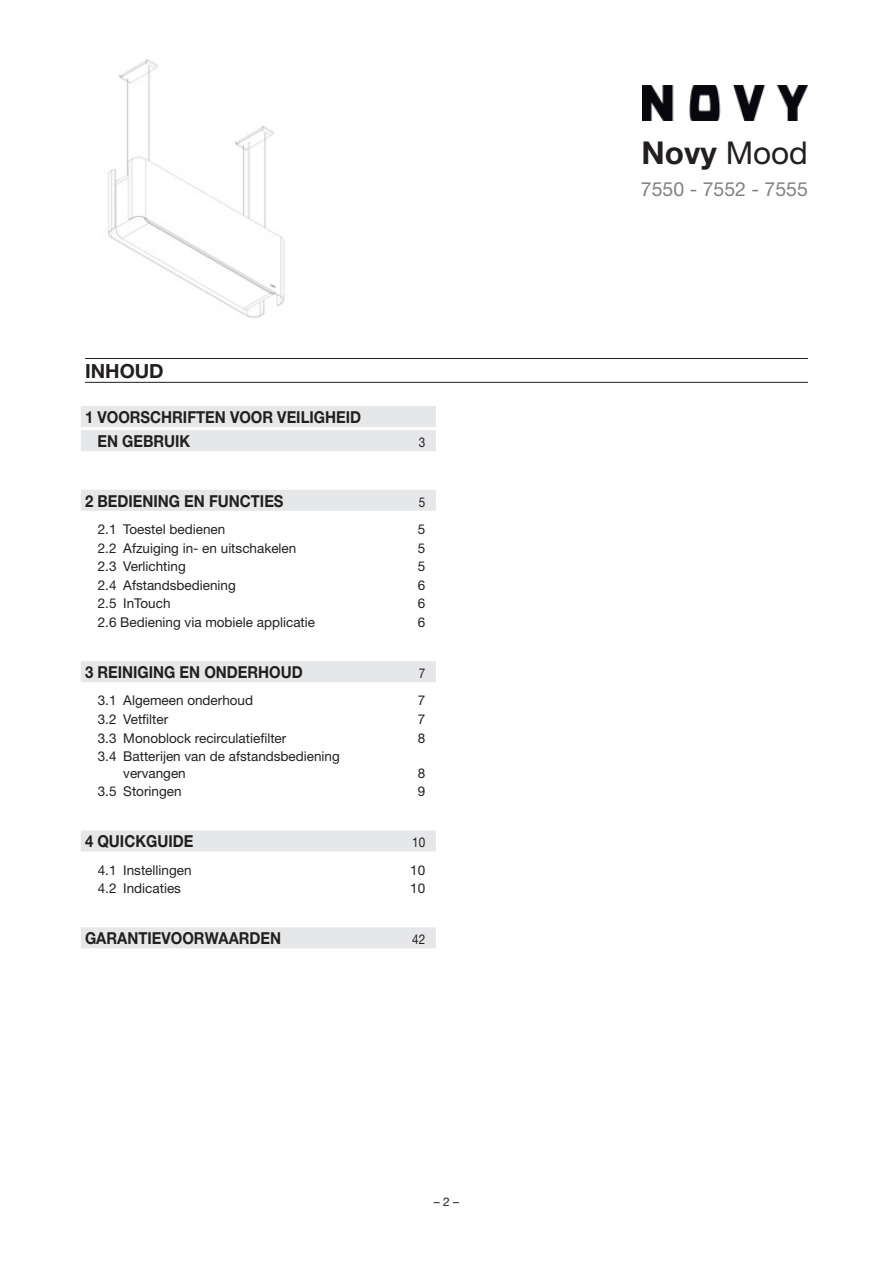
<style>
.page{position:relative;width:893px;height:1263px;background:#fff}
.page>*{position:absolute;margin:0;border:0;box-sizing:border-box;transform-origin:0 0}
.t1{font:700 31.5px "Helvetica Neue LT Std";color:#231f20}
.t2{font:19.5px "Helvetica Neue LT Std";color:#808285}
.t3{font:700 19.5px "Helvetica Neue LT Std";color:#231f20}
.t4{font:700 16.5px/24px "Helvetica Neue LT Std";color:#231f20;scale:.9 1}
.t5{font:13.5px/16.5px "Helvetica Neue LT Std";color:#231f20}
.t6{font:13.5px "Helvetica Neue LT Std";color:#231f20;scale:.87 1}
.t7{font:12px "Helvetica Neue LT Std";color:#231f20}
.s1{font-weight:400}
</style>
<div class="page">
<hr style="left:85px;top:358px;width:723px;height:1px;background:#231f20">
<hr style="left:85px;top:382px;width:723px;height:1px;background:#231f20">
<div style="left:81px;top:406px;width:355px;height:21px;background:#e6e7e9"></div>
<div style="left:81px;top:430px;width:355px;height:21px;background:#e6e7e9"></div>
<div style="left:81px;top:490px;width:355px;height:21px;background:#e6e7e9"></div>
<div style="left:81px;top:661px;width:355px;height:21px;background:#e6e7e9"></div>
<div style="left:81px;top:830px;width:355px;height:21px;background:#e6e7e9"></div>
<div style="left:81px;top:927px;width:355px;height:21px;background:#e6e7e9"></div>
<img style="left:642px;top:86px;width:166px;height:34px">
<img style="left:108px;top:59px;width:177px;height:259px">
<h2 class="t3" style="left:85px;top:359px;width:80px">INHOUD</h2>
<p class="t4" style="left:97px;top:405px;width:295px;text-indent:-12px">1 VOORSCHRIFTEN VOOR VEILIGHEID<br>EN GEBRUIK</p>
<p class="t6" style="left:419px;top:434px;width:9px">3</p>
<p class="t4" style="left:85px;top:488px;width:222px">2 BEDIENING EN FUNCTIES</p>
<p class="t6" style="left:419px;top:494px;width:9px">5</p>
<p class="t5" style="left:98px;top:521px;width:129px">2.1 Toestel bedienen</p>
<p class="t5" style="left:418px;top:521px;width:9px">5</p>
<p class="t5" style="left:98px;top:539px;width:200px">2.2 Afzuiging in- en uitschakelen</p>
<p class="t5" style="left:418px;top:539px;width:9px">5</p>
<p class="t5" style="left:98px;top:558px;width:90px">2.3 Verlichting</p>
<p class="t5" style="left:418px;top:558px;width:9px">5</p>
<p class="t5" style="left:98px;top:577px;width:140px">2.4 Afstandsbediening</p>
<p class="t5" style="left:418px;top:577px;width:9px">6</p>
<p class="t5" style="left:98px;top:595px;width:74px">2.5 InTouch</p>
<p class="t5" style="left:418px;top:595px;width:9px">6</p>
<p class="t5" style="left:98px;top:614px;width:219px">2.6 Bediening via mobiele applicatie</p>
<p class="t5" style="left:418px;top:614px;width:9px">6</p>
<p class="t4" style="left:85px;top:660px;width:243px">3 REINIGING EN ONDERHOUD</p>
<p class="t6" style="left:419px;top:665px;width:9px">7</p>
<p class="t5" style="left:98px;top:692px;width:157px">3.1 Algemeen onderhoud</p>
<p class="t5" style="left:418px;top:692px;width:9px">7</p>
<p class="t5" style="left:98px;top:711px;width:72px">3.2 Vetfilter</p>
<p class="t5" style="left:418px;top:711px;width:9px">7</p>
<p class="t5" style="left:98px;top:729px;width:190px">3.3 Monoblock recirculatiefilter</p>
<p class="t5" style="left:418px;top:729px;width:9px">8</p>
<p class="t5" style="left:123px;top:748px;width:218px;text-indent:-26px">3.4 Batterijen van de afstandsbediening vervangen</p>
<p class="t5" style="left:418px;top:764px;width:9px">8</p>
<p class="t5" style="left:98px;top:783px;width:85px">3.5 Storingen</p>
<p class="t5" style="left:418px;top:783px;width:9px">9</p>
<p class="t4" style="left:85px;top:829px;width:122px">4 QUICKGUIDE</p>
<p class="t6" style="left:412px;top:835px;width:17px">10</p>
<p class="t5" style="left:98px;top:861px;width:95px">4.1 Instellingen</p>
<p class="t5" style="left:410px;top:861px;width:17px">10</p>
<p class="t5" style="left:98px;top:880px;width:85px">4.2 Indicaties</p>
<p class="t5" style="left:410px;top:880px;width:17px">10</p>
<p class="t4" style="left:85px;top:926px;width:219px">GARANTIEVOORWAARDEN</p>
<p class="t6" style="left:412px;top:931px;width:17px">42</p>
<p class="t7" style="left:434px;top:1194px;width:27px">– 2 –</p>
<h1 class="t1" style="left:642px;top:133px;width:168px">Novy <span class="s1">Mood</span></h1>
<h2 class="t2" style="left:641px;top:177px;width:168px">7550 - 7552 - 7555</h2>
</div>
